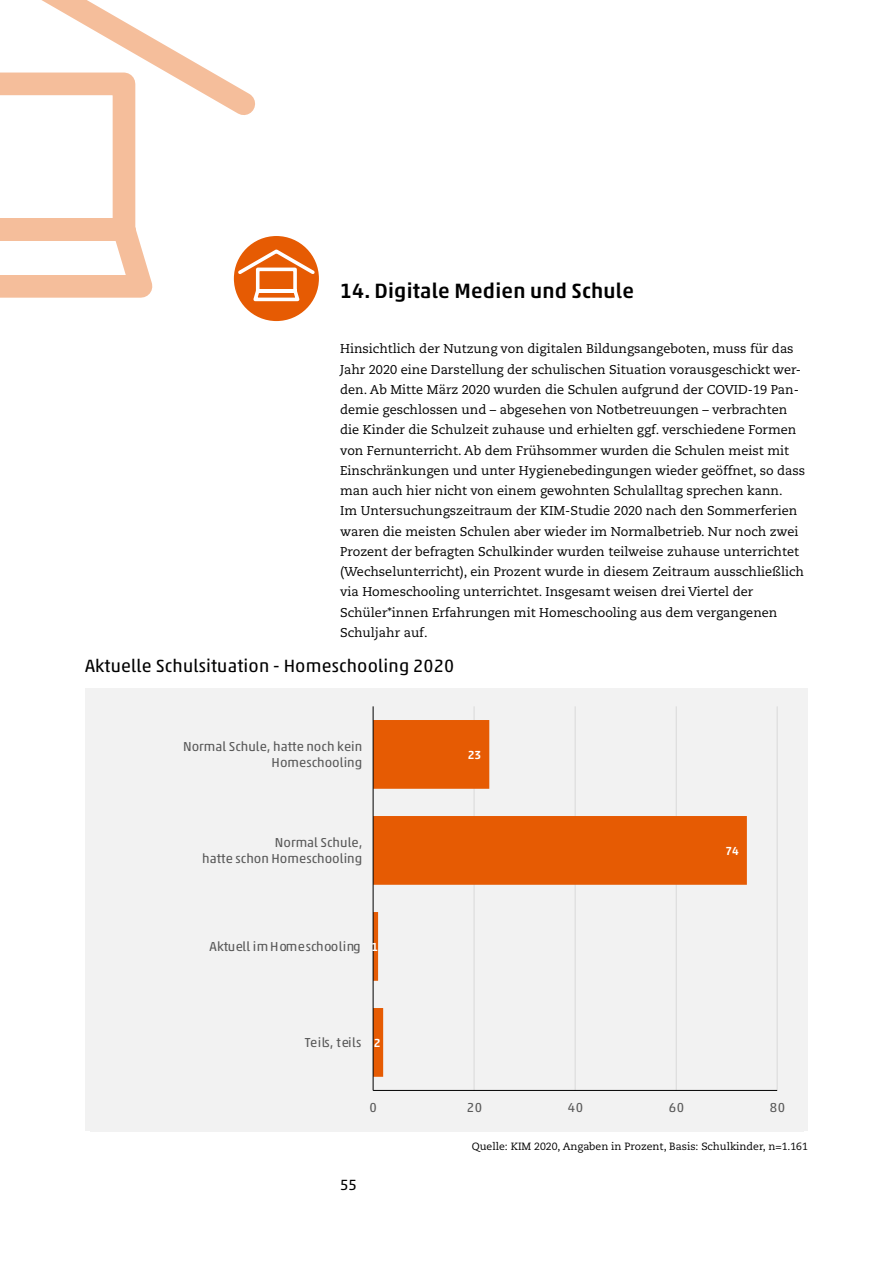
<style>
.page{position:relative;width:893px;height:1263px;background:#fff}
.page>*{position:absolute;margin:0;border:0;box-sizing:border-box;transform-origin:0 0}
.t1{font:500 21px "Akko Pro";letter-spacing:.01em;color:#000}
.Unterüberschrift{font:18px "Akko Pro";letter-spacing:.01em;color:#000}
.t2{font:15px "Akko Pro";color:#000}
.t3{font:13.2px/15.9px "Akko Pro";color:#595959;text-align:right}
.t4{font:13.2px "Akko Pro";letter-spacing:.025em;color:#595959}
.Fließtext{font:12.75px/20.2px "Caecilia LT Pro 55 Roman";color:#000}
.t5{font:500 11.85px "Akko Pro";color:#fff}
.Beschriftung{font:10.5px "Caecilia LT Pro 55 Roman";color:#000}
</style>
<div class="page">
<div style="left:234px;top:236px;width:85px;height:85px;background:#e65b03;border-radius:50%"></div>
<svg style="left:239px;top:247px;width:79px;height:56px"></svg>
<svg style="left:0;top:0;width:255px;height:299px"></svg>
<div style="left:90px;top:690px;width:713px;height:441px;background:#f2f2f2"></div>
<hr style="left:474px;top:706px;width:1px;height:384px;background:#d9d9d9">
<hr style="left:575px;top:706px;width:1px;height:384px;background:#d9d9d9">
<hr style="left:676px;top:706px;width:1px;height:384px;background:#d9d9d9">
<hr style="left:777px;top:706px;width:1px;height:384px;background:#d9d9d9">
<svg style="left:374px;top:720px;width:373px;height:357px"></svg>
<hr style="left:373px;top:1090px;width:404px;height:1px;background:#000">
<hr style="left:373px;top:706px;width:1px;height:384px;background:#000">
<h1 class="t1" style="left:340px;top:278px;width:295px">14. Digitale Medien und Schule</h1>
<p class="Fließtext" style="left:340px;top:339px;width:467px">Hinsichtlich der Nutzung von digitalen Bildungsangeboten, muss für das Jahr 2020 eine Darstellung der schulischen Situation vorausgeschickt wer&shy;den. Ab Mitte März 2020 wurden die Schulen aufgrund der COVID-19 Pan&shy;demie geschlossen und – abgesehen von Notbetreuungen – verbrachten die Kinder die Schulzeit zuhause und erhielten ggf. verschiedene Formen von Fernunterricht. Ab dem Frühsommer wurden die Schulen meist mit Einschränkungen und unter Hygienebedingungen wieder geöffnet, so dass man auch hier nicht von einem gewohnten Schulalltag sprechen kann.<br>Im Untersuchungszeitraum der KIM-Studie 2020 nach den Sommerferien waren die meisten Schulen aber wieder im Normalbetrieb. Nur noch zwei Prozent der befragten Schulkinder wurden teilweise zuhause unterrichtet (Wechselunterricht), ein Prozent wurde in diesem Zeitraum ausschließlich via Homeschooling unterrichtet. Insgesamt weisen drei Viertel der Schüler*innen Erfahrungen mit Homeschooling aus dem vergangenen Schuljahr auf.</p>
<p class="Unterüberschrift" style="left:85px;top:655px;width:371px">Aktuelle Schulsituation - Homeschooling 2020</p>
<p class="t3" style="left:183px;top:738px;width:181px">Normal Schule, hatte noch kein<br>Homeschooling</p>
<p class="t3" style="left:247px;top:739px;width:9px">u</p>
<p class="t3" style="left:305px;top:739px;width:9px">n</p>
<p class="t3" style="left:350px;top:739px;width:5px">i</p>
<p class="t3" style="left:226px;top:754px;width:92px">Homesch oling</p>
<p class="t3" style="left:202px;top:834px;width:162px">Normal Schule,<br>hatte schon Homeschooling</p>
<p class="t3" style="left:209px;top:939px;width:153px">Aktuell im Homeschooling</p>
<p class="t5" style="left:371px;top:940px;width:8px">1</p>
<p class="t5" style="left:468px;top:748px;width:15px">23</p>
<p class="t5" style="left:725px;top:844px;width:15px">74</p>
<p class="t4" style="left:305px;top:1035px;width:58px">Teils, teils</p>
<p class="t5" style="left:374px;top:1036px;width:8px">2</p>
<p class="t2" style="left:340px;top:1176px;width:18px">55</p>
<p class="t3" style="left:369px;top:1099px;width:9px">0</p>
<p class="t3" style="left:467px;top:1099px;width:17px">20</p>
<p class="t3" style="left:568px;top:1099px;width:17px">40</p>
<p class="t3" style="left:669px;top:1099px;width:17px">60</p>
<p class="t3" style="left:770px;top:1099px;width:17px">80</p>
<p class="Beschriftung" style="left:472px;top:1139px;width:338px">Quelle: KIM 2020, Angaben in Prozent, Basis: Schulkinder, n=1.161</p>
</div>
